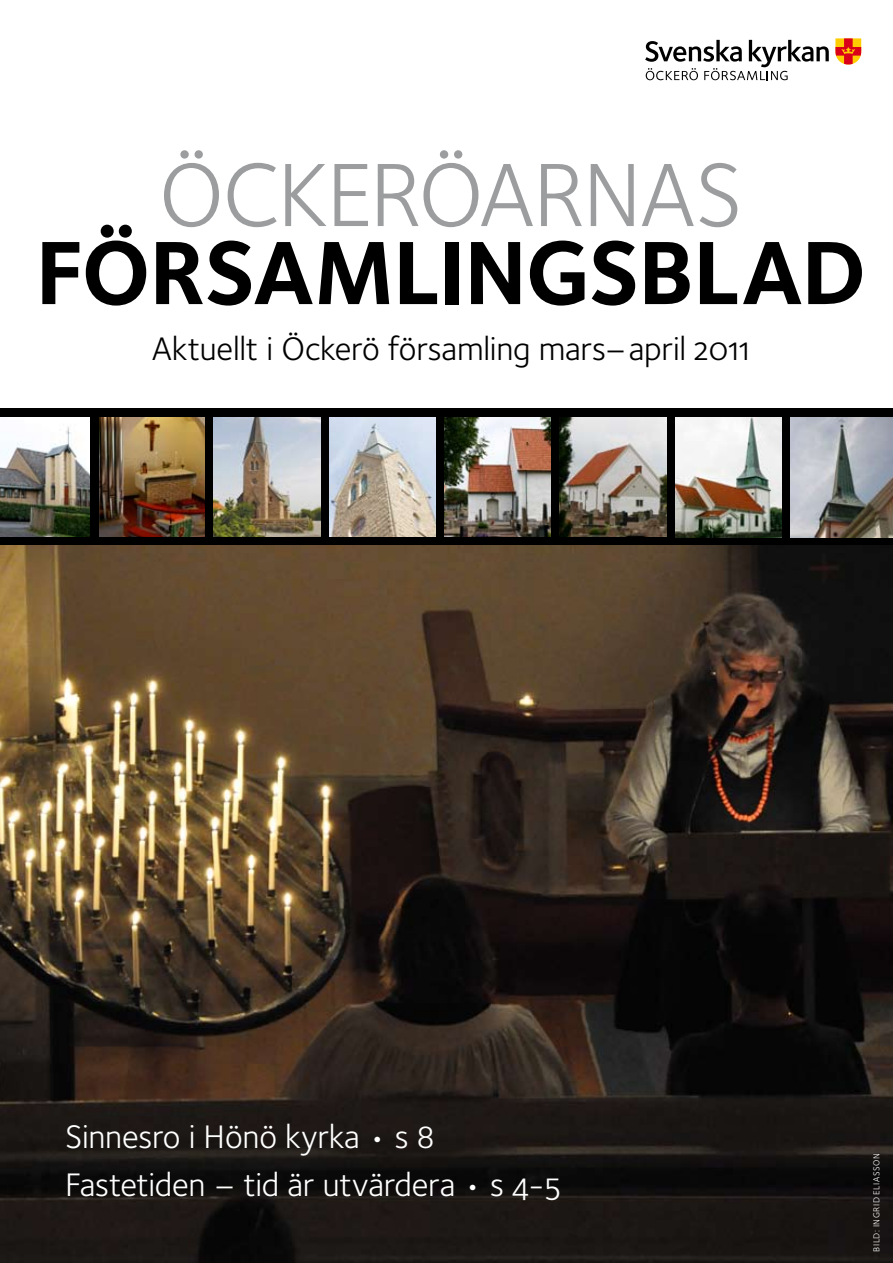
<style>
.page{position:relative;width:893px;height:1263px;background:#fff}
.page>*{position:absolute;margin:0;border:0;box-sizing:border-box;transform-origin:0 0}
.t1{font:93px "Foundry Sterling Bold OSF";letter-spacing:-.01em;color:#000}
.t2{font:93px "Foundry Sterling Book OSF";letter-spacing:-.015em;color:#9c9d9f}
.t3{font:33.75px/48px "Foundry Sterling Book OSF";letter-spacing:-.01em;color:#fff}
.t4{font:33.75px "Foundry Sterling Book OSF";letter-spacing:-.005em;color:#000}
.t5{font:9px "Foundry Sterling Book OSF";letter-spacing:.07em;color:#fff}
</style>
<div class="page">
<img style="left:0;top:545px;width:893px;height:718px">
<div style="left:0;top:408px;width:893px;height:137px;background:#000"></div>
<svg style="left:645px;top:40px;width:184px;height:40px"></svg>
<svg style="left:835px;top:38px;width:26px;height:26px"></svg>
<img style="left:445px;top:417px;width:106px;height:119px">
<img style="left:100px;top:417px;width:105px;height:119px">
<img style="left:214px;top:417px;width:106px;height:119px">
<img style="left:560px;top:417px;width:106px;height:119px">
<img style="left:0;top:417px;width:90px;height:119px">
<img style="left:791px;top:417px;width:102px;height:121px">
<img style="left:329px;top:417px;width:107px;height:119px">
<img style="left:676px;top:417px;width:106px;height:121px">
<h1 class="t2" style="left:159px;top:129px;width:575px">Öckeröarnas</h1>
<h1 class="t1" style="left:36px;top:207px;width:832px">FÖRSAMLINGSBLAD</h1>
<p class="t4" style="left:152px;top:324px;width:599px">Aktuellt i Öckerö församling mars–april 2011</p>
<p class="t3" style="left:65px;top:1112px;width:497px">Sinnesro i Hönö kyrka • s 8<br>Fastetiden – tid är utvärdera • s 4-5</p>
<p class="t5" style="left:870px;top:1252px;width:100px;rotate:-90deg">bild: ingrid eliasson</p>
</div>
